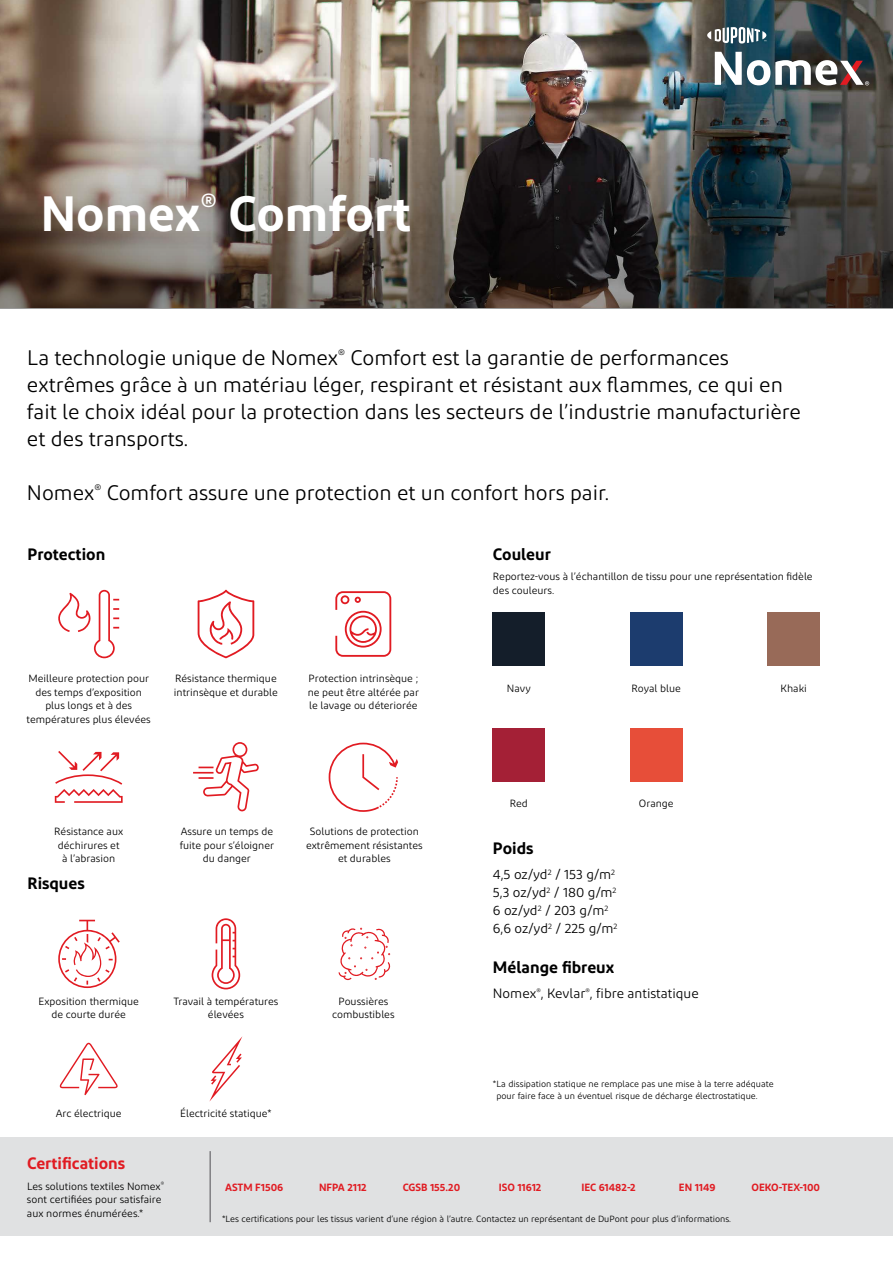
<style>
.page{position:relative;width:893px;height:1263px;background:#fff}
.page>*{position:absolute;margin:0;border:0;box-sizing:border-box;transform-origin:0 0}
.t1{font:600 49.5px "Diodrum";color:#fff}
.t2{font:21px/27px "Diodrum";color:#000}
.t3{font:600 16.5px "Diodrum";color:#000}
.t4{font:600 16.5px "Diodrum";color:#e11b22}
.t5{font:13.5px/18px "Diodrum";color:#000}
.t6{font:10.5px/13.5px "Diodrum";color:#000;text-align:center}
.t7{font:600 10.5px "Diodrum";color:#e11b22}
.t8{font:9px/12px "Diodrum";color:#000}
</style>
<div class="page">
<div style="left:0;top:1137px;width:893px;height:99px;background:#e0e1e2"></div>
<hr style="left:209px;top:1151px;width:2px;height:71px;background:#807f83">
<img style="left:0;top:0;width:893px;height:309px">
<svg style="left:707px;top:27px;width:59px;height:17px"></svg>
<svg style="left:715px;top:52px;width:154px;height:33px"></svg>
<svg style="left:58px;top:590px;width:61px;height:68px"></svg>
<svg style="left:198px;top:590px;width:56px;height:68px"></svg>
<svg style="left:335px;top:591px;width:56px;height:66px"></svg>
<svg style="left:329px;top:743px;width:69px;height:69px"></svg>
<svg style="left:193px;top:742px;width:66px;height:69px"></svg>
<svg style="left:55px;top:751px;width:68px;height:52px"></svg>
<svg style="left:59px;top:1043px;width:59px;height:52px"></svg>
<svg style="left:338px;top:927px;width:53px;height:53px"></svg>
<svg style="left:58px;top:920px;width:62px;height:68px"></svg>
<svg style="left:209px;top:1037px;width:33px;height:64px"></svg>
<svg style="left:212px;top:918px;width:28px;height:71px"></svg>
<div style="left:493px;top:612px;width:52px;height:54px;background:#141e2a"></div>
<div style="left:768px;top:612px;width:52px;height:54px;background:#986a58"></div>
<div style="left:493px;top:728px;width:52px;height:53px;background:#a42036"></div>
<div style="left:630px;top:612px;width:52px;height:54px;background:#1c3c6e"></div>
<div style="left:630px;top:728px;width:52px;height:53px;background:#e74e39"></div>
<h1 class="t1" style="left:41px;top:181px;width:372px">Nomex<sup>®</sup> Comfort</h1>
<p class="t2" style="left:27px;top:344px;width:776px">La technologie unique de Nomex<sup>®</sup> Comfort est la garantie de performances extrêmes grâce à un matériau léger, respirant et résistant aux flammes, ce qui en fait le choix idéal pour la protection dans les secteurs de l’industrie manufacturière et des transports.</p>
<h2 class="t2" style="left:27px;top:479px;width:584px">Nomex<sup>®</sup> Comfort assure une protection et un confort hors pair.</h2>
<h3 class="t3" style="left:27px;top:544px;width:79px">Protection</h3>
<p class="t6" style="left:27px;top:672px;width:126px">Meilleure protection pour des temps d’exposition plus longs et à des températures plus élevées</p>
<p class="t6" style="left:174px;top:672px;width:105px;text-align:left">Résistance thermique intrinsèque et durable</p>
<p class="t6" style="left:308px;top:672px;width:113px;text-align:justify">Protection intrinsèque ; ne peut être altérée par le lavage ou déteriorée</p>
<p class="t6" style="left:54px;top:825px;width:71px">Résistance aux déchirures et à l’abrasion</p>
<h3 class="t3" style="left:27px;top:873px;width:59px">Risques</h3>
<p class="t6" style="left:180px;top:825px;width:96px">Assure un temps de fuite pour s’éloigner du danger</p>
<p class="t6" style="left:306px;top:825px;width:118px">Solutions de protection extrêmement résistantes et durables</p>
<p class="t6" style="left:39px;top:994px;width:102px">Exposition thermique de courte durée</p>
<p class="t6" style="left:173px;top:994px;width:107px">Travail à températures élevées</p>
<p class="t6" style="left:56px;top:1106px;width:67px">Arc électrique</p>
<p class="t6" style="left:180px;top:1106px;width:93px">Électricité statique*</p>
<p class="t6" style="left:332px;top:994px;width:64px">Poussières combustibles</p>
<h3 class="t3" style="left:493px;top:544px;width:60px">Couleur</h3>
<p class="t6" style="left:493px;top:570px;width:321px;text-align:left">Reportez-vous à l’échantillon de tissu pour une représentation fidèle des couleurs.</p>
<p class="t6" style="left:507px;top:681px;width:25px">Navy</p>
<p class="t6" style="left:631px;top:681px;width:51px">Royal blue</p>
<p class="t6" style="left:780px;top:681px;width:28px">Khaki</p>
<p class="t6" style="left:510px;top:797px;width:20px">Red</p>
<p class="t6" style="left:639px;top:797px;width:36px">Orange</p>
<h3 class="t3" style="left:493px;top:838px;width:42px">Poids</h3>
<p class="t5" style="left:493px;top:865px;width:126px">4,5 oz/yd<sup>2</sup> / 153 g/m<sup>2<br></sup>5,3 oz/yd<sup>2</sup> / 180 g/m<sup>2<br></sup>6 oz/yd<sup>2</sup> / 203 g/m<sup>2<br></sup>6,6 oz/yd<sup>2</sup> / 225 g/m<sup>2</sup></p>
<h3 class="t3" style="left:493px;top:957px;width:123px">Mélange fibreux</h3>
<p class="t5" style="left:493px;top:984px;width:207px">Nomex<sup>®</sup>, Kevlar<sup>®</sup>, fibre antistatique</p>
<p class="t8" style="left:496px;top:1077px;width:279px;text-indent:-4px">*La dissipation statique ne remplace pas une mise à la terre adéquate pour faire face à un éventuel risque de décharge électrostatique.</p>
<h3 class="t4" style="left:27px;top:1153px;width:100px">Certifications</h3>
<p class="t6" style="left:27px;top:1179px;width:139px;text-align:left">Les solutions textiles Nomex<sup>® </sup>sont certifiées pour satisfaire aux normes énumérées.*</p>
<p class="t7" style="left:225px;top:1180px;width:60px">ASTM F1506</p>
<p class="t7" style="left:319px;top:1180px;width:49px">NFPA 2112</p>
<p class="t7" style="left:403px;top:1180px;width:59px">CGSB 155.20</p>
<p class="t7" style="left:499px;top:1180px;width:44px">ISO 11612</p>
<p class="t7" style="left:581px;top:1180px;width:56px">IEC 61482-2</p>
<p class="t7" style="left:679px;top:1180px;width:38px">EN 1149</p>
<p class="t7" style="left:751px;top:1180px;width:70px">OEKO-TEX-100</p>
<p class="t8" style="left:222px;top:1213px;width:511px">*Les certifications pour les tissus varient d’une région à l’autre. Contactez un représentant de DuPont pour plus d’informations.</p>
</div>
